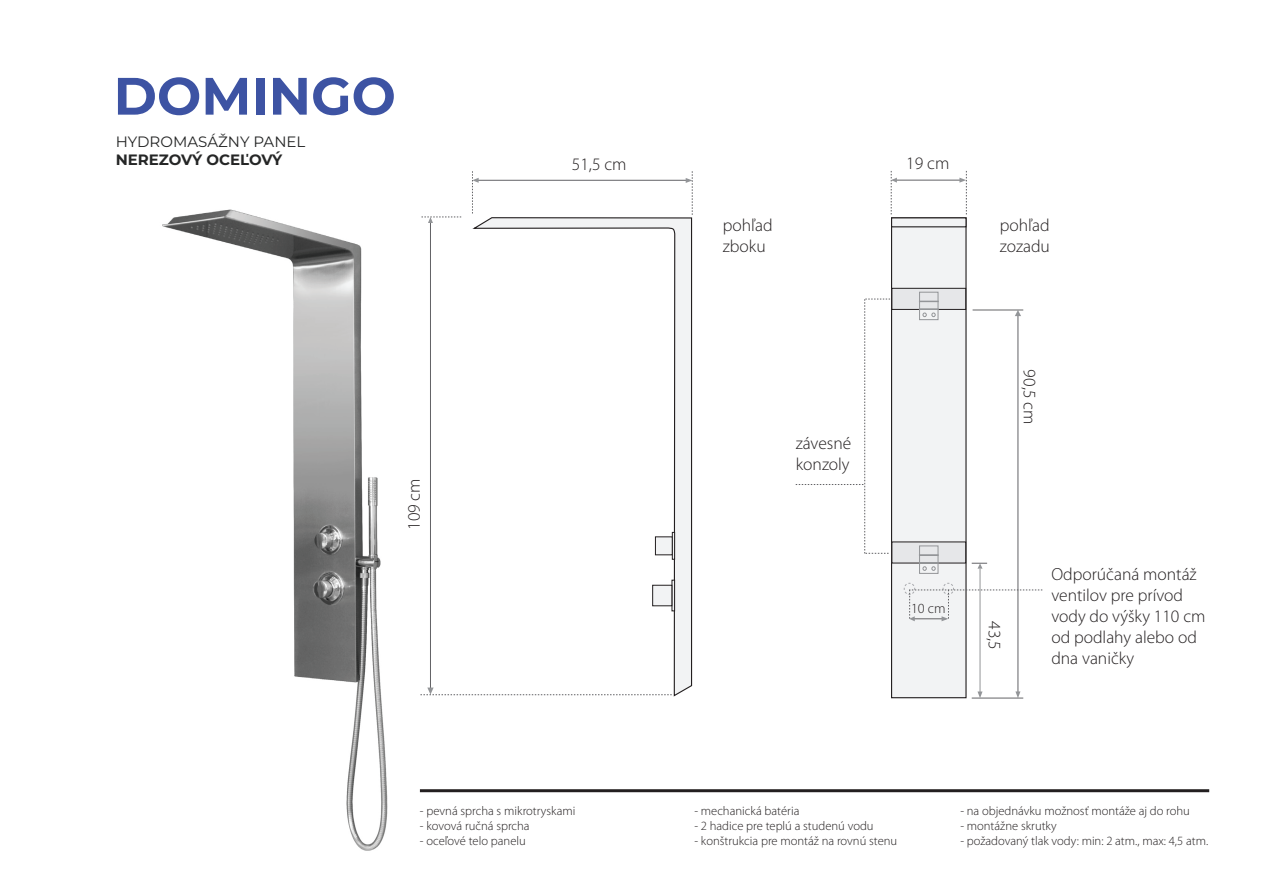
<style>
.page{position:relative;width:1263px;height:893px;background:#fff}
.page>*{position:absolute;margin:0;border:0;box-sizing:border-box;transform-origin:0 0}
.t1{font:100 52.5px "Montserrat";color:#3d53a3}
.t2{font:300 17.55px/21px "Myriad Pro";color:#231f20}
.t3{font:100 15px/18px "Montserrat";color:#252626}
.t4{font:300 13.95px "Myriad Pro";color:#231f20}
.t5{font:300 12.6px "Myriad Pro";color:#231f20}
</style>
<div class="page">
<hr style="left:420px;top:789px;width:789px;height:3px;background:#231f20">
<hr style="left:430px;top:219px;width:1px;height:471px;background:#636366">
<svg style="left:421px;top:217px;width:40px;height:6px"></svg>
<svg style="left:448px;top:694px;width:22px;height:1px"></svg>
<svg style="left:470px;top:171px;width:223px;height:526px"></svg>
<div style="left:672px;top:532px;width:3px;height:27px;background:#f2f3f4;border:1px solid #231f20"></div>
<div style="left:655px;top:537px;width:17px;height:18px;background:#f2f3f4;border:1px solid #231f20"></div>
<hr style="left:1018px;top:313px;width:1px;height:382px;background:#636366">
<svg style="left:1015px;top:311px;width:6px;height:5px"></svg>
<hr style="left:972px;top:310px;width:51px;height:1px;background:#636366">
<svg style="left:1015px;top:691px;width:5px;height:7px"></svg>
<hr style="left:972px;top:698px;width:51px;height:1px;background:#636366">
<div style="left:891px;top:217px;width:75px;height:481px;background:#f2f3f4;border:1px solid #231f20"></div>
<div style="left:891px;top:288px;width:75px;height:22px;background:#e6e7e9;border:1px solid #231f20"></div>
<div style="left:891px;top:542px;width:75px;height:21px;background:#e6e7e9"></div>
<svg style="left:796px;top:299px;width:94px;height:255px"></svg>
<hr style="left:980px;top:569px;width:1px;height:126px;background:#939598">
<svg style="left:977px;top:691px;width:5px;height:7px"></svg>
<svg style="left:972px;top:563px;width:15px;height:6px"></svg>
<hr style="left:892px;top:180px;width:70px;height:1px;background:#636366">
<svg style="left:891px;top:171px;width:6px;height:43px"></svg>
<svg style="left:959px;top:171px;width:8px;height:43px"></svg>
<div style="left:919px;top:546px;width:19px;height:27px;border:1px solid #939598"></div>
<svg style="left:919px;top:555px;width:19px;height:1px"></svg>
<svg style="left:919px;top:562px;width:19px;height:8px"></svg>
<div style="left:919px;top:292px;width:19px;height:28px;border:1px solid #939598"></div>
<svg style="left:919px;top:301px;width:19px;height:1px"></svg>
<svg style="left:919px;top:309px;width:19px;height:8px"></svg>
<div style="left:891px;top:217px;width:75px;height:10px;background:#f2f3f4;border:1px solid #231f20"></div>
<svg style="left:903px;top:582px;width:139px;height:39px"></svg>
<div style="left:672px;top:580px;width:3px;height:31px;background:#f2f3f4;border:1px solid #231f20"></div>
<div style="left:652px;top:585px;width:20px;height:21px;background:#f2f3f4;border:1px solid #231f20"></div>
<img style="left:162px;top:209px;width:226px;height:642px">
<h1 class="t1" style="left:114px;top:61px;width:284px">DOMINGO</h1>
<p class="t3" style="left:116px;top:132px;width:191px">HYDROMASÁŽNY PANEL<br>NEREZOVÝ OCEĽOVÝ</p>
<h2 class="t2" style="left:572px;top:153px;width:56px">51,5 cm</h2>
<h2 class="t2" style="left:403px;top:530px;width:53px;rotate:-90deg">109 cm</h2>
<p class="t5" style="left:420px;top:803px;width:157px">- pevná sprcha s mikrotryskami</p>
<p class="t5" style="left:420px;top:818px;width:111px">- kovová ručná sprcha</p>
<p class="t5" style="left:420px;top:833px;width:107px">- oceľové telo panelu</p>
<h2 class="t2" style="left:723px;top:214px;width:51px">pohľad zboku</h2>
<h2 class="t2" style="left:796px;top:432px;width:57px">závesné konzoly</h2>
<h2 class="t2" style="left:906px;top:153px;width:45px">19 cm</h2>
<h2 class="t2" style="left:1000px;top:214px;width:52px">pohľad zozadu</h2>
<h2 class="t2" style="left:1040px;top:369px;width:56px;rotate:90deg">90,5 cm</h2>
<p class="t4" style="left:911px;top:600px;width:36px">10 cm</p>
<h2 class="t2" style="left:1005px;top:621px;width:30px;rotate:90deg">43,5</h2>
<h2 class="t2" style="left:1051px;top:563px;width:156px">Odporúčaná montáž ventilov pre prívod vody do výšky 110 cm od podlahy alebo od dna vaničky</h2>
<p class="t5" style="left:694px;top:803px;width:107px">- mechanická batéria</p>
<p class="t5" style="left:694px;top:818px;width:181px">- 2 hadice pre teplú a studenú vodu</p>
<p class="t5" style="left:694px;top:833px;width:204px">- konštrukcia pre montáž na rovnú stenu</p>
<p class="t5" style="left:960px;top:803px;width:231px">- na objednávku možnosť montáže aj do rohu</p>
<p class="t5" style="left:960px;top:818px;width:98px">- montážne skrutky</p>
<p class="t5" style="left:960px;top:833px;width:249px">- požadovaný tlak vody: min: 2 atm., max: 4,5 atm.</p>
</div>
